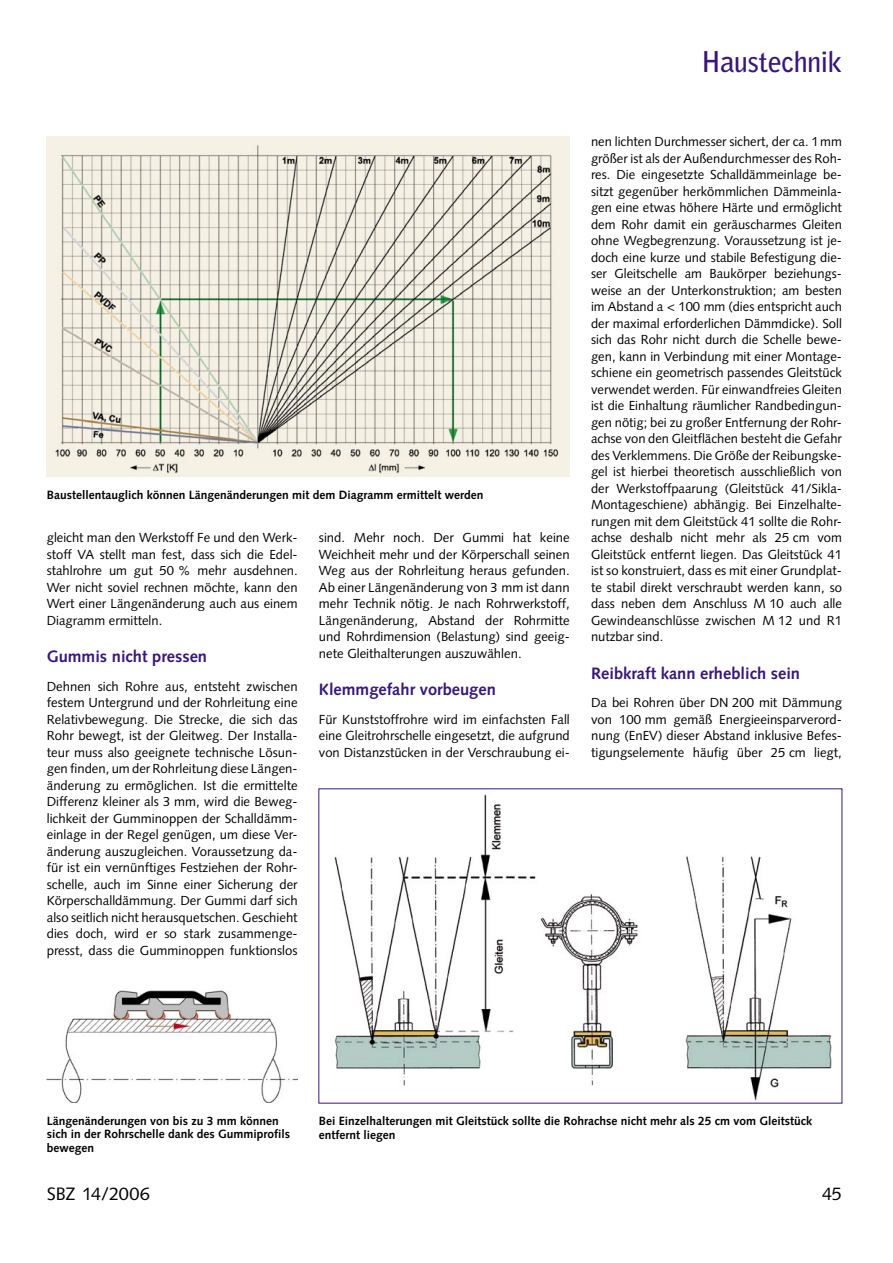
<style>
.page{position:relative;width:893px;height:1263px;background:#fff}
.page>*{position:absolute;margin:0;border:0;box-sizing:border-box;transform-origin:0 0}
.SBZ_00-Rubriken{font:700 28.5px "Bell Gothic Std";letter-spacing:-.02em;color:#381778}
.t1{font:18px "Syntax LT Std";letter-spacing:-.005em;color:#000}
.SBZ_07-Zwischenüberschrift{font:700 16.5px "Syntax LT Std";color:#381778}
.SBZ_05-Grundtext{font:13.2px/16.5px "Syntax LT Std";color:#000;text-align:justify}
.SBZ_12-Bildunterschrift{font:700 12px/13.5px "Syntax LT Std";color:#000}
</style>
<div class="page">
<img style="left:47px;top:136px;width:523px;height:341px">
<img style="left:47px;top:991px;width:251px;height:112px">
<img style="left:334px;top:794px;width:498px;height:306px">
<p class="SBZ_00-Rubriken" style="left:701px;top:45px;width:143px">Haustechnik</p>
<p class="SBZ_12-Bildunterschrift" style="left:47px;top:488px;width:438px">Baustellentauglich können Längenänderungen mit dem Diagramm ermittelt werden</p>
<p class="SBZ_05-Grundtext" style="left:47px;top:529px;width:252px">gleicht man den Werkstoff Fe und den Werk&shy;stoff VA stellt man fest, dass sich die Edel&shy;stahlrohre um gut 50 % mehr ausdehnen.<br>Wer nicht soviel rechnen möchte, kann den Wert einer Längenänderung auch aus einem Diagramm ermitteln.</p>
<p class="SBZ_07-Zwischenüberschrift" style="left:47px;top:647px;width:162px">Gummis nicht pressen</p>
<p class="SBZ_05-Grundtext" style="left:47px;top:678px;width:252px">Dehnen sich Rohre aus, entsteht zwischen festem Untergrund und der Rohrleitung eine Relativbewegung. Die Strecke, die sich das Rohr bewegt, ist der Gleitweg. Der Installa&shy;teur muss also geeignete technische Lösun&shy;gen finden, um der Rohrleitung diese Längen&shy;änderung zu ermöglichen. Ist die ermittelte Differenz kleiner als 3 mm, wird die Beweg&shy;lichkeit der Gumminoppen der Schalldämm&shy;einlage in der Regel genügen, um diese Ver&shy;änderung auszugleichen. Voraussetzung da&shy;für ist ein vernünftiges Festziehen der Rohr&shy;schelle, auch im Sinne einer Sicherung der Körperschalldämmung. Der Gummi darf sich also seitlich nicht herausquetschen. Geschieht dies doch, wird er so stark zusammenge&shy;presst, dass die Gumminoppen funktionslos</p>
<p class="SBZ_05-Grundtext" style="left:319px;top:529px;width:252px">sind. Mehr noch. Der Gummi hat keine Weichheit mehr und der Körperschall seinen Weg aus der Rohrleitung heraus gefunden.<br>Ab einer Längenänderung von 3 mm ist dann mehr Technik nötig. Je nach Rohrwerkstoff, Längenänderung, Abstand der Rohrmitte und Rohrdimension (Belastung) sind geeig&shy;nete Gleithalterungen auszuwählen.</p>
<p class="SBZ_07-Zwischenüberschrift" style="left:319px;top:680px;width:178px">Klemmgefahr vorbeugen</p>
<p class="SBZ_05-Grundtext" style="left:319px;top:711px;width:252px">Für Kunststoffrohre wird im einfachsten Fall eine Gleitrohrschelle eingesetzt, die aufgrund von Distanzstücken in der Verschraubung ei-</p>
<p class="SBZ_05-Grundtext" style="left:591px;top:133px;width:252px">nen lichten Durchmesser sichert, der ca. 1 mm größer ist als der Außendurchmesser des Roh&shy;res. Die eingesetzte Schalldämmeinlage be&shy;sitzt gegenüber herkömmlichen Dämmeinla&shy;gen eine etwas höhere Härte und ermöglicht dem Rohr damit ein geräuscharmes Gleiten ohne Wegbegrenzung. Voraussetzung ist je&shy;doch eine kurze und stabile Befestigung die&shy;ser Gleitschelle am Baukörper beziehungs&shy;weise an der Unterkonstruktion; am besten im Abstand a &lt; 100 mm (dies entspricht auch der maximal erforderlichen Dämmdicke). Soll sich das Rohr nicht durch die Schelle bewe&shy;gen, kann in Verbindung mit einer Montage&shy;schiene ein geometrisch passendes Gleitstück verwendet werden. Für einwandfreies Gleiten ist die Einhaltung räumlicher Randbedingun&shy;gen nötig; bei zu großer Entfernung der Rohr&shy;achse von den Gleitflächen besteht die Gefahr des Verklemmens. Die Größe der Reibungske&shy;gel ist hierbei theoretisch ausschließlich von der Werkstoffpaarung (Gleitstück 41/Sikla-Montageschiene) abhängig. Bei Einzelhalte&shy;rungen mit dem Gleitstück 41 sollte die Rohr&shy;achse deshalb nicht mehr als 25 cm vom Gleitstück entfernt liegen. Das Gleitstück 41 ist so konstruiert, dass es mit einer Grundplat&shy;te stabil direkt verschraubt werden kann, so dass neben dem Anschluss M 10 auch alle Gewindeanschlüsse zwischen M 12 und R1 nutzbar sind.</p>
<p class="SBZ_07-Zwischenüberschrift" style="left:591px;top:663px;width:211px">Reibkraft kann erheblich sein</p>
<p class="SBZ_05-Grundtext" style="left:591px;top:694px;width:252px">Da bei Rohren über DN 200 mit Dämmung von 100 mm gemäß Energieeinsparverord&shy;nung (EnEV) dieser Abstand inklusive Befes&shy;tigungselemente häufig über 25 cm liegt,</p>
<p class="SBZ_12-Bildunterschrift" style="left:47px;top:1114px;width:245px">Längenänderungen von bis zu 3 mm können sich in der Rohrschelle dank des Gummiprofils bewegen</p>
<p class="SBZ_12-Bildunterschrift" style="left:319px;top:1114px;width:495px">Bei Einzelhalterungen mit Gleitstück sollte die Rohrachse nicht mehr als 25 cm vom Gleitstück entfernt liegen</p>
<p class="t1" style="left:47px;top:1183px;width:105px">SBZ 14/2006</p>
<p class="t1" style="left:822px;top:1183px;width:21px">45</p>
</div>
